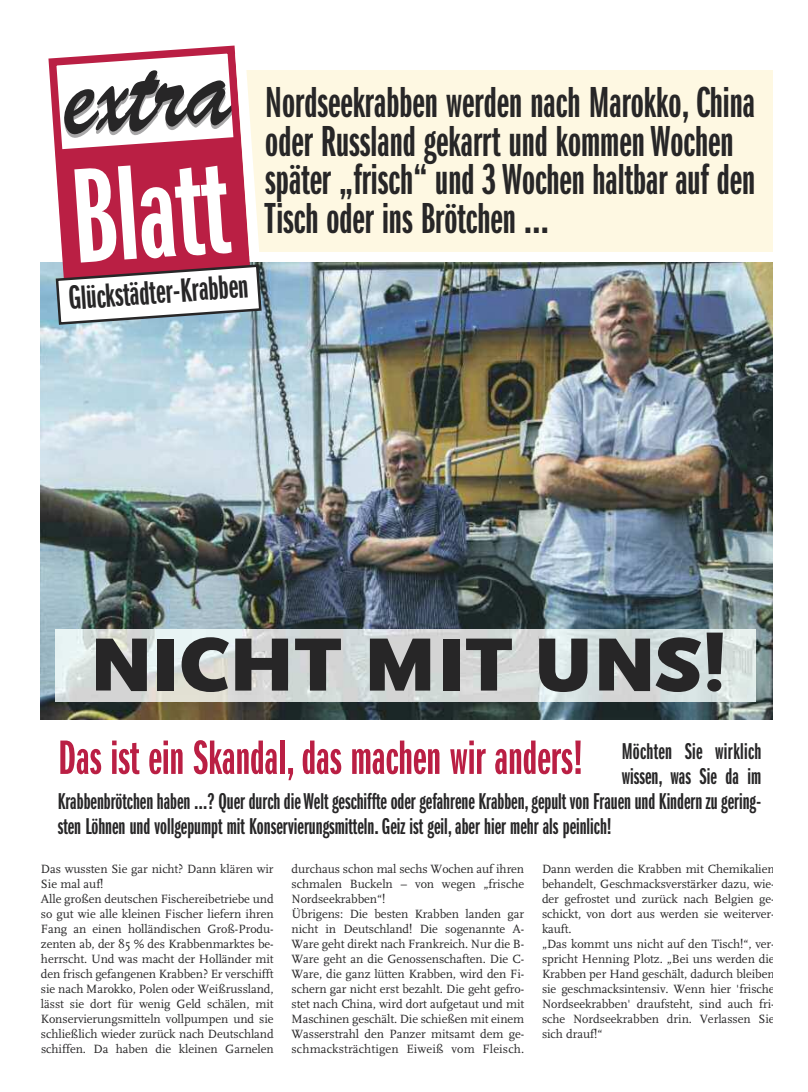
<style>
.page{position:relative;width:808px;height:1092px;background:#fff}
.page>*{position:absolute;margin:0;border:0;box-sizing:border-box;transform-origin:0 0}
.t1{font:900 78.75px "Scala Sans";color:#272627}
.t2{font:50px "Franklin Gothic LT Demi X Cmpr";color:#ba1f44}
.t3{font:45px/38.8px "Franklin Gothic LT Demi X Cmpr";color:#272627}
.t4{font:35px "Franklin Gothic LT Demi X Cmpr";color:#272627}
.t5{font:23.75px "Franklin Gothic LT Demi X Cmpr";color:#272627}
.t6{font:12.5px/15px "FF Scala";letter-spacing:-.005em;color:#272627}
</style>
<div class="page">
<img style="left:41px;top:263px;width:731px;height:456px">
<div style="left:235px;top:71px;width:537px;height:181px;background:#fef8e2"></div>
<svg style="left:44px;top:58px;width:10px;height:227px"></svg>
<img style="left:55px;top:629px;width:700px;height:72px">
<svg style="left:54px;top:45px;width:211px;height:281px"></svg>
<h3 class="t4" style="left:68px;top:286px;width:182px;rotate:-4deg">Glückstädter-Krabben</h3>
<h3 class="t3" style="left:265px;top:86px;width:491px">Nordseekrabben werden nach Marokko, China oder Russland gekarrt und kommen Wochen später „frisch“ und 3 Wochen haltbar auf den Tisch oder ins Brötchen …</h3>
<h1 class="t1" style="left:89px;top:625px;width:639px">NICHT MIT UNS!</h1>
<h2 class="t2" style="left:58px;top:740px;width:526px">Das ist ein Skandal, das machen wir anders!</h2>
<h3 class="t5" style="left:622px;top:742px;width:141px">Möchten Sie wirklich</h3>
<h3 class="t5" style="left:622px;top:767px;width:141px">wissen, was Sie da im</h3>
<h3 class="t5" style="left:58px;top:792px;width:705px">Krabbenbrötchen haben …? Quer durch die Welt geschiffte oder gefahrene Krabben, gepult von Frauen und Kindern zu gering-</h3>
<h3 class="t5" style="left:58px;top:817px;width:555px">sten Löhnen und vollgepumpt mit Konservierungsmitteln. Geiz ist geil, aber hier mehr als peinlich!</h3>
<p class="t6" style="left:41px;top:860px;width:234px">Das wussten Sie gar nicht? Dann klären wir Sie mal auf!<br>Alle großen deutschen Fischereibetriebe und so gut wie alle kleinen Fischer liefern ihren Fang an einen holländischen Groß-Produ&shy;zenten ab, der 85 % des Krabbenmarktes be&shy;herrscht. Und was macht der Holländer mit den frisch gefangenen Krabben? Er verschifft sie nach Marokko, Polen oder Weißrussland, lässt sie dort für wenig Geld schälen, mit Konservierungsmitteln vollpumpen und sie schließlich wieder zurück nach Deutschland schiffen. Da haben die kleinen Garnelen</p>
<p class="t6" style="left:291px;top:860px;width:234px">durchaus schon mal sechs Wochen auf ihren schmalen Buckeln – von wegen „frische Nordseekrabben“!<br>Übrigens: Die besten Krabben landen gar nicht in Deutschland! Die sogenannte A-Ware geht direkt nach Frankreich. Nur die B-Ware geht an die Genossenschaften. Die C-Ware, die ganz lütten Krabben, wird den Fi&shy;schern gar nicht erst bezahlt. Die geht gefro&shy;stet nach China, wird dort aufgetaut und mit Maschinen geschält. Die schießen mit einem Wasserstrahl den Panzer mitsamt dem ge&shy;schmacksträchtigen Eiweiß vom Fleisch.</p>
<p class="t6" style="left:542px;top:860px;width:234px">Dann werden die Krabben mit Chemikalien behandelt, Geschmacksverstärker dazu, wie&shy;der gefrostet und zurück nach Belgien ge&shy;schickt, von dort aus werden sie weiterver&shy;kauft.<br>„Das kommt uns nicht auf den Tisch!“, ver&shy;spricht Henning Plotz. „Bei uns werden die Krabben per Hand geschält, dadurch bleiben sie geschmacksintensiv. Wenn hier 'frische Nordseekrabben' draufsteht, sind auch fri&shy;sche Nordseekrabben drin. Verlassen Sie sich drauf!“</p>
</div>
